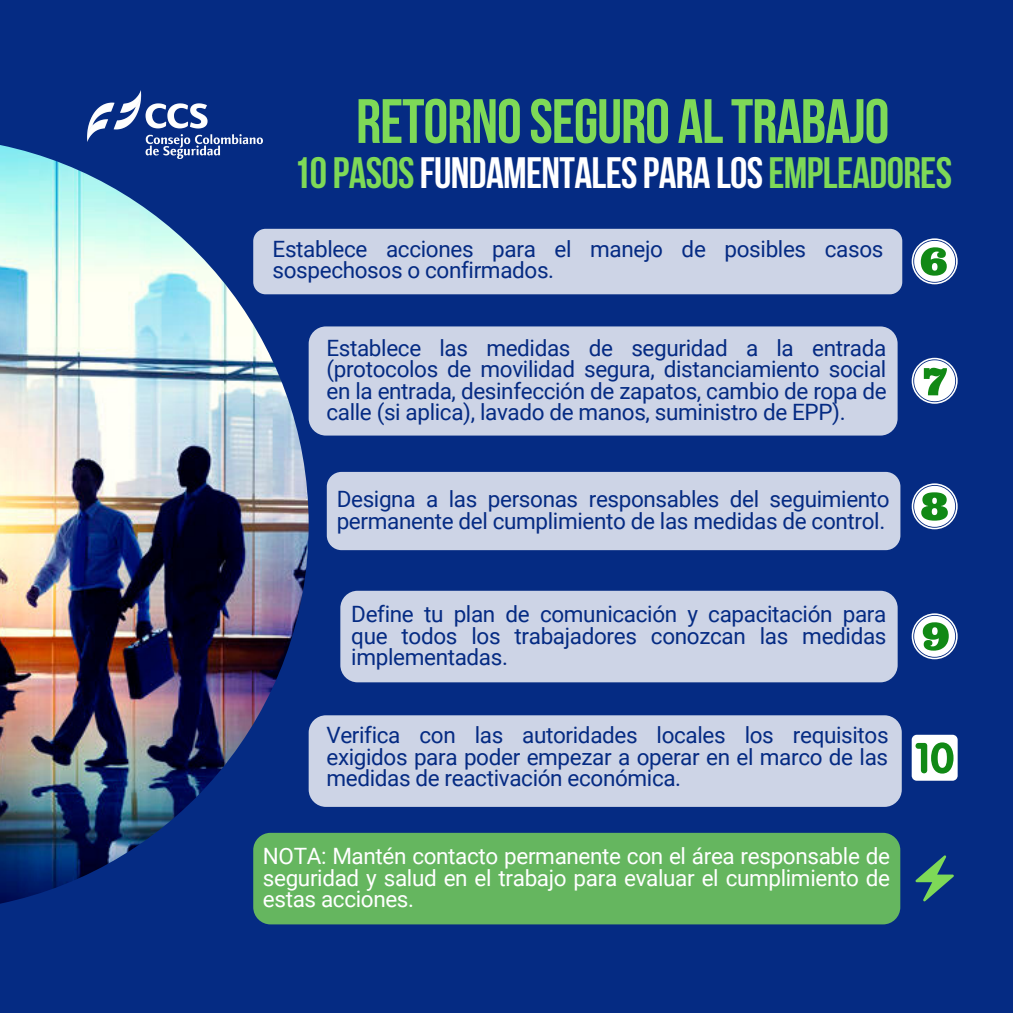
<style>
.page{position:relative;width:1013px;height:1013px;background:#fff}
.page>*{position:absolute;margin:0;border:0;box-sizing:border-box;transform-origin:0 0}
.t1{font:700 62.5px "Bebas Neue";letter-spacing:-.015em;color:#7ed957}
.t2{font:700 43.75px "Bebas Neue";letter-spacing:-.015em;color:#fff}
.t3{font:22.5px/21.5px "Roboto";letter-spacing:-.015em;color:#052b83;text-align:justify}
.t4{font:22.5px/21.5px "Roboto";letter-spacing:-.015em;color:#fff;text-align:justify}
.s1{color:#7ed957}
</style>
<div class="page">
<div style="left:0;top:0;width:1012px;height:1012px;background:#052b83"></div>
<div style="left:309px;top:326px;width:588px;height:109px;background:#cdd4e6;border-radius:17px"></div>
<img style="left:0;top:145px;width:308px;height:758px">
<img style="left:87px;top:90px;width:175px;height:69px">
<div style="left:327px;top:472px;width:573px;height:78px;background:#cdd4e6;border-radius:15px"></div>
<div style="left:340px;top:590px;width:557px;height:92px;background:#cdd4e6;border-radius:17px"></div>
<div style="left:309px;top:715px;width:592px;height:91px;background:#cdd4e6;border-radius:17px"></div>
<div style="left:253px;top:832px;width:647px;height:92px;background:#65b65f;border-radius:17px"></div>
<div style="left:253px;top:229px;width:649px;height:65px;background:#cdd4e6;border-radius:12px"></div>
<svg style="left:911px;top:238px;width:46px;height:46px"></svg>
<svg style="left:911px;top:358px;width:46px;height:46px"></svg>
<svg style="left:911px;top:483px;width:46px;height:46px"></svg>
<svg style="left:911px;top:613px;width:46px;height:46px"></svg>
<div style="left:911px;top:734px;width:46px;height:46px;background:#fff;border-radius:5px"></div>
<svg style="left:915px;top:742px;width:38px;height:31px"></svg>
<svg style="left:915px;top:855px;width:38px;height:46px"></svg>
<h1 class="t1" style="left:356px;top:96px;width:535px">RETORNOSEGURO ALTRABAJO</h1>
<h2 class="t2" style="left:293px;top:155px;width:660px"><span class="s1">10PASOS</span>FUNDAMENTALESPARA LOS<span class="s1">EMPLEADORES</span></h2>
<p class="t3" style="left:272px;top:238px;width:612px">Establece acciones para el manejo de posibles casos sospechosos o confirmados.</p>
<p class="t3" style="left:326px;top:337px;width:562px">Establece las medidas de seguridad a la entrada (protocolos de movilidad segura, distanciamiento social en la entrada, desinfección de zapatos, cambio de ropa de calle (si aplica), lavado de manos, suministro de EPP).</p>
<p class="t3" style="left:337px;top:489px;width:554px">Designa a las personas responsables del seguimiento permanente del cumplimiento de las medidas de control.</p>
<p class="t3" style="left:351px;top:603px;width:536px">Define tu plan de comunicación y capacitación para que todos los trabajadores conozcan las medidas implementadas.</p>
<p class="t3" style="left:326px;top:725px;width:563px">Verifica con las autoridades locales los requisitos exigidos para poder empezar a operar en el marco de las medidas de reactivación económica.</p>
<p class="t4" style="left:263px;top:845px;width:628px">NOTA: Mantén contacto permanente con el área responsable de seguridad y salud en el trabajo para evaluar el cumplimiento de estas acciones.</p>
</div>
